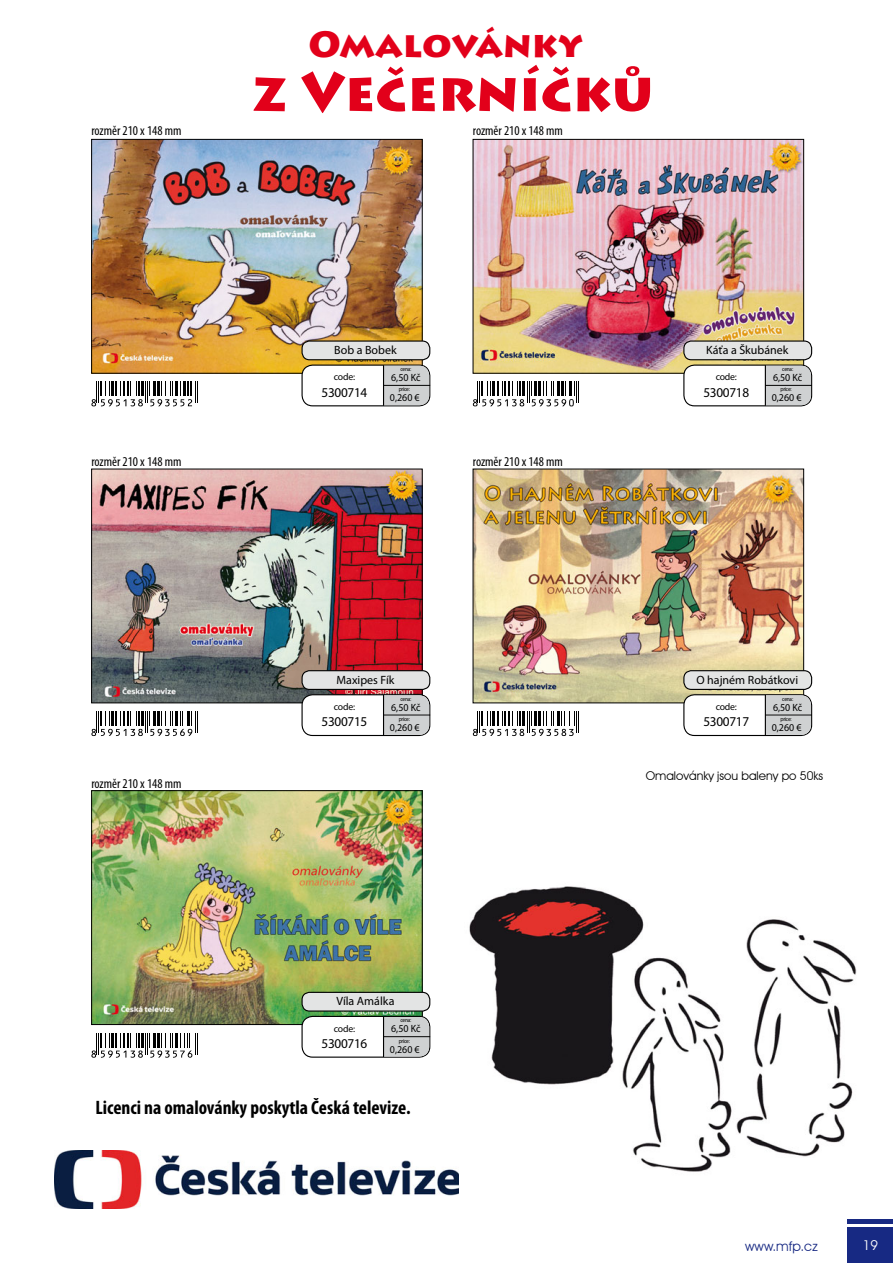
<style>
.page{position:relative;width:893px;height:1263px;background:#fff}
.page>*{position:absolute;margin:0;border:0;box-sizing:border-box;transform-origin:0 0}
.t1{font:900 54px "Lithos Pro";color:#e2001a}
.t2{font:900 36px "Lithos Pro";color:#e2001a}
.t3{font:700 condensed 19.5px "Myriad Pro";color:#000}
.t4{font:condensed 13.5px "Myriad Pro";color:#000}
.t5{font:13.5px "Myriad Pro";letter-spacing:-.02em;color:#000}
.t6{font:13.5px "Avant Garde IT Cby BT";color:#172983}
.t7{font:13.5px "Avant Garde IT Cby BT";color:#fff}
.t8{font:12px "Myriad Pro";color:#000}
.t9{font:12px "Avant Garde IT Cby BT";color:#000}
.t10{font:10.5px/20.1px "Myriad Pro";color:#000;scale:.95 1}
.t11{font:9.75px "Myriad Pro";letter-spacing:-.02em;color:#000}
.t12{font:6px "Myriad Pro";letter-spacing:-.04em;color:#000;scale:.9 1}
</style>
<div class="page">
<img style="left:422px;top:790px;width:471px;height:472px">
<img style="left:55px;top:1150px;width:404px;height:58px">
<div style="left:848px;top:1227px;width:45px;height:35px;background:#172983"></div>
<div style="left:848px;top:1218px;width:45px;height:5px;background:#172983"></div>
<img style="left:475px;top:141px;width:327px;height:230px">
<div style="left:473px;top:139px;width:331px;height:234px;border:1px solid #000"></div>
<div style="left:684px;top:365px;width:128px;height:41px;background:#fff;border-radius:11px"></div>
<div style="left:683px;top:365px;width:129px;height:41px;border:1px solid #000;border-radius:11px"></div>
<div style="left:766px;top:366px;width:45px;height:39px;background:#cfd1d2"></div>
<hr style="left:765px;top:385px;width:47px;height:1px;background:#000">
<hr style="left:765px;top:365px;width:1px;height:41px;background:#000">
<div style="left:684px;top:341px;width:128px;height:19px;background:#e3e4e4;border-radius:8px"></div>
<div style="left:683px;top:340px;width:129px;height:20px;border:1px solid #000;border-radius:8px"></div>
<img style="left:475px;top:471px;width:327px;height:230px">
<div style="left:684px;top:695px;width:128px;height:40px;background:#fff;border-radius:11px"></div>
<div style="left:683px;top:694px;width:129px;height:42px;border:1px solid #000;border-radius:11px"></div>
<svg style="left:766px;top:695px;width:45px;height:40px"></svg>
<hr style="left:765px;top:715px;width:47px;height:1px;background:#000">
<hr style="left:765px;top:695px;width:1px;height:40px;background:#000">
<div style="left:684px;top:671px;width:128px;height:18px;background:#e3e4e4;border-radius:8px"></div>
<div style="left:683px;top:670px;width:129px;height:20px;border:1px solid #000;border-radius:8px"></div>
<img style="left:93px;top:141px;width:327px;height:230px">
<div style="left:91px;top:139px;width:331px;height:234px;border:1px solid #000"></div>
<div style="left:302px;top:365px;width:128px;height:41px;background:#fff;border-radius:11px"></div>
<div style="left:301px;top:365px;width:129px;height:41px;border:1px solid #000;border-radius:11px"></div>
<div style="left:384px;top:366px;width:45px;height:39px;background:#cfd1d2"></div>
<hr style="left:383px;top:385px;width:47px;height:1px;background:#000">
<hr style="left:383px;top:365px;width:1px;height:41px;background:#000">
<div style="left:302px;top:341px;width:128px;height:19px;background:#e3e4e4;border-radius:8px"></div>
<div style="left:301px;top:340px;width:129px;height:20px;border:1px solid #000;border-radius:8px"></div>
<img style="left:93px;top:471px;width:327px;height:230px">
<div style="left:91px;top:469px;width:331px;height:234px;border:1px solid #000"></div>
<div style="left:302px;top:695px;width:128px;height:40px;background:#fff;border-radius:11px"></div>
<div style="left:301px;top:694px;width:129px;height:42px;border:1px solid #000;border-radius:11px"></div>
<svg style="left:384px;top:695px;width:45px;height:40px"></svg>
<hr style="left:383px;top:715px;width:47px;height:1px;background:#000">
<hr style="left:383px;top:695px;width:1px;height:40px;background:#000">
<div style="left:302px;top:671px;width:128px;height:18px;background:#e3e4e4;border-radius:8px"></div>
<div style="left:301px;top:670px;width:129px;height:20px;border:1px solid #000;border-radius:8px"></div>
<img style="left:93px;top:792px;width:327px;height:231px">
<div style="left:91px;top:790px;width:331px;height:235px;border:1px solid #000"></div>
<div style="left:302px;top:1016px;width:128px;height:41px;background:#fff;border-radius:11px"></div>
<div style="left:301px;top:1016px;width:129px;height:42px;border:1px solid #000;border-radius:11px"></div>
<div style="left:384px;top:1017px;width:45px;height:39px;background:#cfd1d2"></div>
<hr style="left:383px;top:1036px;width:47px;height:1px;background:#000">
<hr style="left:383px;top:1016px;width:1px;height:41px;background:#000">
<div style="left:302px;top:992px;width:128px;height:19px;background:#e3e4e4;border-radius:8px"></div>
<div style="left:301px;top:992px;width:129px;height:19px;border:1px solid #000;border-radius:8px"></div>
<svg style="left:91px;top:382px;width:107px;height:24px"></svg>
<svg style="left:91px;top:711px;width:107px;height:25px"></svg>
<svg style="left:91px;top:1033px;width:107px;height:25px"></svg>
<svg style="left:473px;top:711px;width:106px;height:25px"></svg>
<svg style="left:473px;top:382px;width:106px;height:24px"></svg>
<p class="t4" style="left:91px;top:126px;width:92px">rozměr 210 x 148 mm</p>
<h2 class="t2" style="left:308px;top:23px;width:277px">Omalovánky</h2>
<h1 class="t1" style="left:252px;top:61px;width:403px">z Večerníčků</h1>
<p class="t4" style="left:473px;top:126px;width:92px">rozměr 210 x 148 mm</p>
<p class="t4" style="left:91px;top:457px;width:92px">rozměr 210 x 148 mm</p>
<p class="t8" style="left:334px;top:345px;width:64px">Bob a Bobek</p>
<p class="t11" style="left:334px;top:373px;width:23px">code:</p>
<p class="t5" style="left:321px;top:387px;width:47px">5300714</p>
<p class="t12" style="left:400px;top:367px;width:14px">cena:</p>
<p class="t12" style="left:399px;top:387px;width:14px">price:</p>
<p class="t10" style="left:390px;top:368px;width:34px">6,50 Kč<br>0,260 €</p>
<p class="t4" style="left:473px;top:457px;width:92px">rozměr 210 x 148 mm</p>
<p class="t8" style="left:706px;top:345px;width:84px">Káťa a Škubánek</p>
<p class="t11" style="left:716px;top:373px;width:23px">code:</p>
<p class="t5" style="left:703px;top:387px;width:47px">5300718</p>
<p class="t12" style="left:782px;top:367px;width:14px">cena:</p>
<p class="t12" style="left:780px;top:387px;width:14px">price:</p>
<p class="t10" style="left:772px;top:368px;width:34px">6,50 Kč<br>0,260 €</p>
<p class="t4" style="left:91px;top:778px;width:92px">rozměr 210 x 148 mm</p>
<p class="t8" style="left:336px;top:675px;width:59px">Maxipes Fík</p>
<p class="t11" style="left:334px;top:703px;width:23px">code:</p>
<p class="t5" style="left:321px;top:717px;width:47px">5300715</p>
<p class="t12" style="left:400px;top:696px;width:14px">cena:</p>
<p class="t12" style="left:399px;top:717px;width:14px">price:</p>
<p class="t10" style="left:390px;top:698px;width:34px">6,50 Kč<br>0,260 €</p>
<p class="t8" style="left:696px;top:675px;width:103px">O hajném Robátkovi</p>
<p class="t11" style="left:716px;top:703px;width:23px">code:</p>
<p class="t5" style="left:703px;top:717px;width:47px">5300717</p>
<p class="t12" style="left:782px;top:696px;width:14px">cena:</p>
<p class="t12" style="left:780px;top:717px;width:14px">price:</p>
<p class="t10" style="left:772px;top:698px;width:34px">6,50 Kč<br>0,260 €</p>
<p class="t9" style="left:646px;top:768px;width:179px">Omalovánky jsou baleny po 50ks</p>
<p class="t8" style="left:336px;top:997px;width:60px">Víla Amálka</p>
<p class="t11" style="left:334px;top:1025px;width:23px">code:</p>
<p class="t5" style="left:321px;top:1038px;width:47px">5300716</p>
<p class="t12" style="left:400px;top:1018px;width:14px">cena:</p>
<p class="t12" style="left:399px;top:1038px;width:14px">price:</p>
<p class="t10" style="left:390px;top:1020px;width:34px">6,50 Kč<br>0,260 €</p>
<h3 class="t3" style="left:95px;top:1100px;width:317px">Licenci na omalovánky poskytla Česká televize.</h3>
<p class="t6" style="left:745px;top:1238px;width:74px">www.mfp.cz</p>
<p class="t7" style="left:863px;top:1237px;width:17px">19</p>
</div>
